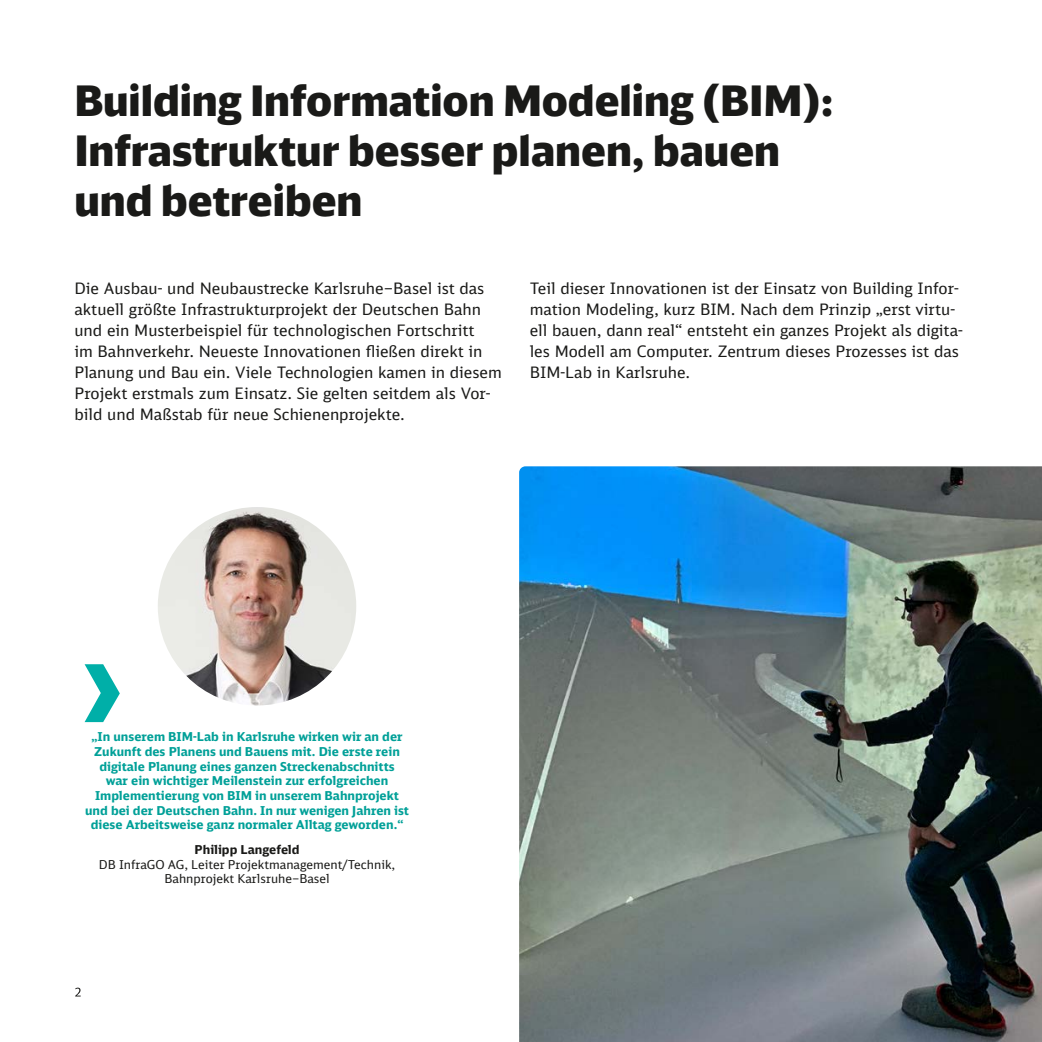
<style>
.page{position:relative;width:1042px;height:1042px;background:#fff}
.page>*{position:absolute;margin:0;border:0;box-sizing:border-box;transform-origin:0 0}
.t1{font:900 42px/50.4px "DB Head";color:#1a1a18}
.t2{font:15.75px/21px "DB Sans";color:#1a1a18}
.t3{font:700 12.25px/14.7px "DB Sans";color:#00a098;text-align:center}
.t4{font:12.25px/14.7px "DB Sans";color:#1a1a18;text-align:center}
.t5{font:700 12.25px "DB Sans";color:#1a1a18}
</style>
<div class="page">
<img style="left:519px;top:466px;width:523px;height:576px">
<img style="left:158px;top:507px;width:198px;height:198px;border-radius:99px">
<svg style="left:85px;top:664px;width:35px;height:58px"></svg>
<svg style="left:75px;top:987px;width:6px;height:9px"></svg>
<h2 class="t1" style="left:74px;top:74px;width:760px">Building Information Modeling (BIM):<br>Infrastruktur besser planen, bauen und betreiben</h2>
<p class="t2" style="left:74px;top:278px;width:429px">Die Ausbau- und Neubaustrecke Karlsruhe–Basel ist das aktuell größte Infrastrukturprojekt der Deutschen Bahn und ein Musterbeispiel für technologischen Fortschritt<br>im Bahnverkehr. Neueste Innovationen fließen direkt in Planung und Bau ein. Viele Technologien kamen in diesem Projekt erstmals zum Einsatz. Sie gelten seitdem als Vor&shy;bild und Maßstab für neue Schienenprojekte.</p>
<p class="t2" style="left:530px;top:278px;width:435px">Teil dieser Innovationen ist der Einsatz von Building Infor&shy;mation Modeling, kurz BIM. Nach dem Prinzip „erst virtu&shy;ell bauen, dann real“ entsteht ein ganzes Projekt als digita&shy;les Modell am Computer. Zentrum dieses Prozesses ist das BIM-Lab in Karlsruhe.</p>
<p class="t3" style="left:85px;top:729px;width:325px">„In unserem BIM-Lab in Karlsruhe wirken wir an der Zukunft des Planens und Bauens mit. Die erste rein digitale Planung eines ganzen Streckenabschnitts<br>war ein wichtiger Meilenstein zur erfolgreichen Implementierung von BIM in unserem Bahnprojekt und bei der Deutschen Bahn. In nur wenigen Jahren ist diese Arbeitsweise ganz normaler Alltag geworden.“</p>
<p class="t5" style="left:195px;top:842px;width:106px">Philipp Langefeld</p>
<p class="t4" style="left:99px;top:857px;width:298px">DB InfraGO AG, Leiter Projektmanagement/Technik,<br>Bahnprojekt Karlsruhe–Basel</p>
</div>
